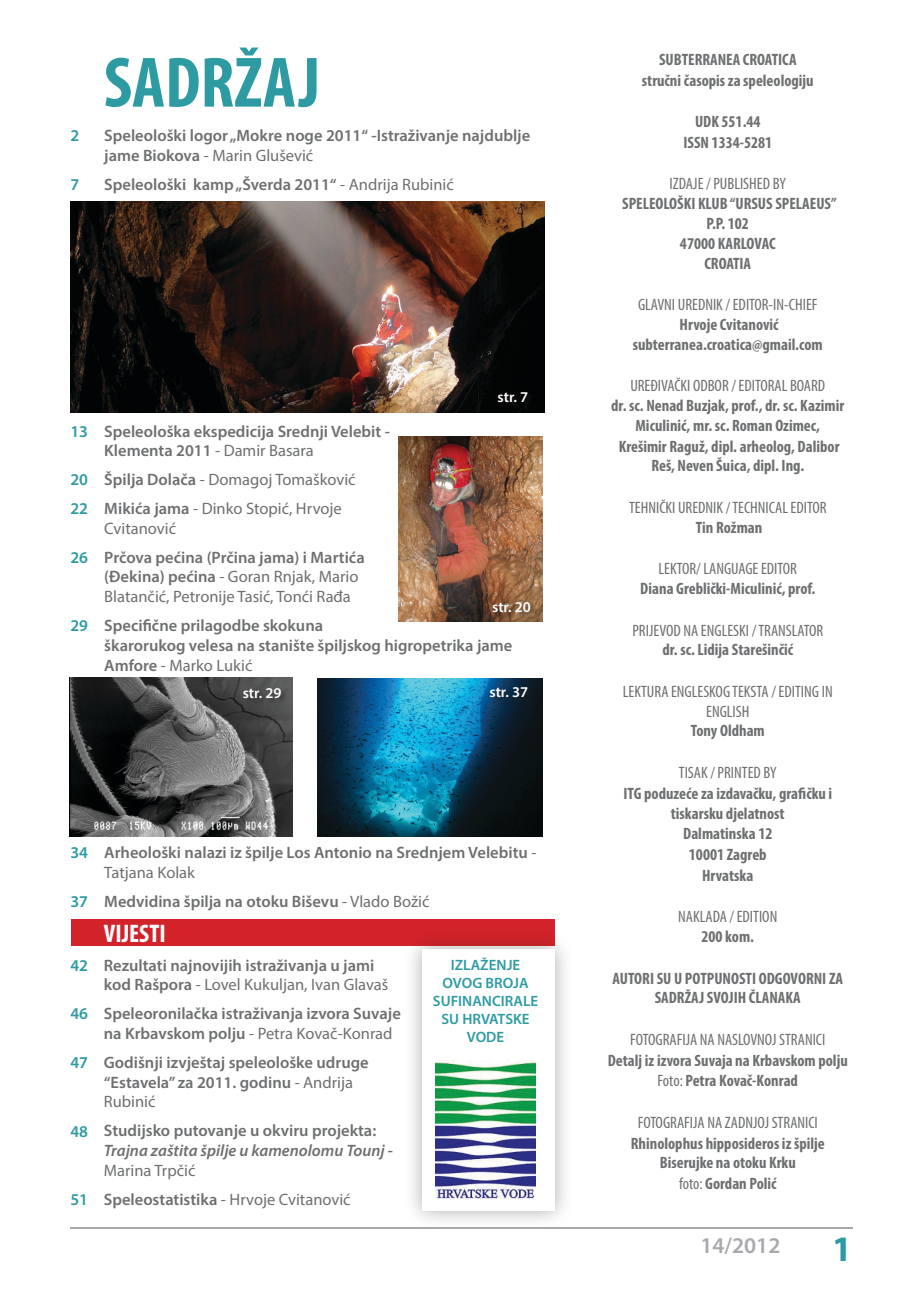
<style>
.page{position:relative;width:919px;height:1289px;background:#fff}
.page>*{position:absolute;margin:0;border:0;box-sizing:border-box;transform-origin:0 0}
.t1{font:700 condensed 72px "Myriad Pro";color:#2e9ba3}
.t2{font:700 36px "Myriad Pro";color:#2e9ba3}
.Sadrzaj{font:700 condensed 25.5px "Myriad Pro";color:#fff}
.t3{font:600 22.5px "Myriad Pro";color:#a7a9ac}
.impresum{font:700 condensed 16.5px/19.8px "Myriad Pro";color:#6d6f71;text-align:center}
.Sadrzaj-2{font:600 16.5px/19.8px "Myriad Pro";color:#6d6f71}
.impresum-2{font:condensed 16.5px/19.8px "Myriad Pro";color:#6d6f71;text-align:center}
.Sadrzaj-3{font:16.5px/19.8px "Myriad Pro";color:#6d6f71}
.Sadrzaj-4{font:600 16.5px "Myriad Pro";color:#2e9ba3}
.Tekuci_tekst{font:600 15px/18px "Myriad Pro";color:#2e9ba3;text-align:center}
.Naslov_bijeli{font:600 15px "Myriad Pro";color:#fff}
.s1{font-weight:400}
.s2{font-weight:600}
.s3{font-style:italic}
.s4{font-weight:700}
</style>
<div class="page">
<svg style="left:70px;top:1227px;width:782px;height:1px"></svg>
<img style="left:71px;top:201px;width:473px;height:211px">
<div style="left:71px;top:919px;width:484px;height:27px;background:#d2232a"></div>
<img style="left:399px;top:436px;width:143px;height:185px">
<div style="left:403px;top:930px;width:170px;height:298px;background:#231f20;opacity:.37"></div>
<div style="left:422px;top:949px;width:133px;height:261px;background:#fff"></div>
<img style="left:436px;top:1061px;width:99px;height:138px">
<div style="left:497px;top:391px;width:38px;height:19px;background:#050606"></div>
<div style="left:492px;top:601px;width:45px;height:19px;background:#231f20;opacity:.72"></div>
<img style="left:69px;top:677px;width:224px;height:159px">
<img style="left:317px;top:678px;width:225px;height:158px">
<div style="left:242px;top:687px;width:46px;height:18px;background:#231f20;opacity:.72"></div>
<div style="left:489px;top:685px;width:46px;height:19px;background:#231f20;opacity:.72"></div>
<p class="Sadrzaj-4" style="left:70px;top:125px;width:10px">2</p>
<p class="Sadrzaj-4" style="left:70px;top:174px;width:10px">7</p>
<p class="t1" style="left:104px;top:38px;width:218px">SADRŽAJ</p>
<p class="Sadrzaj-2" style="left:104px;top:125px;width:427px">Speleološki logor „Mokre noge 2011“ -Istraživanje najdublje jame Biokova <span class="s1">- Marin Glušević</span></p>
<p class="Sadrzaj-2" style="left:104px;top:174px;width:351px">Speleološki kamp „Šverda 2011“ <span class="s1">- Andrija Rubinić</span></p>
<p class="Sadrzaj-4" style="left:70px;top:420px;width:19px">13</p>
<p class="Sadrzaj-4" style="left:70px;top:469px;width:19px">20</p>
<p class="Sadrzaj-4" style="left:70px;top:498px;width:19px">22</p>
<p class="Sadrzaj-4" style="left:70px;top:546px;width:19px">26</p>
<p class="Sadrzaj-4" style="left:70px;top:615px;width:19px">29</p>
<p class="Naslov_bijeli" style="left:497px;top:388px;width:32px">str. 7</p>
<p class="Sadrzaj-2" style="left:104px;top:420px;width:287px">Speleološka ekspedicija Srednji Velebit -<br>Klementa 2011 <span class="s1">- Damir Basara</span></p>
<p class="Sadrzaj-3" style="left:104px;top:469px;width:253px"><span class="s2">Špilja Dolača</span> - Domagoj Tomašković</p>
<p class="Sadrzaj-3" style="left:104px;top:498px;width:239px"><span class="s2">Mikića jama</span> - Dinko Stopić, Hrvoje<br>Cvitanović</p>
<p class="Sadrzaj-3" style="left:104px;top:547px;width:262px"><span class="s2">Prčova pećina (Prčina jama) i Martića (Đekina) pećina</span> - Goran Rnjak, Mario<br>Blatančić, Petronije Tasić, Tonći Rađa</p>
<p class="Sadrzaj-2" style="left:104px;top:615px;width:409px">Specifične prilagodbe skokuna<br>škarorukog velesa na stanište špiljskog higropetrika jame<br>Amfore <span class="s1">- Marko Lukić</span></p>
<p class="Naslov_bijeli" style="left:492px;top:598px;width:40px">str. 20</p>
<p class="Naslov_bijeli" style="left:243px;top:683px;width:40px">str. 29</p>
<p class="Naslov_bijeli" style="left:489px;top:682px;width:40px">str. 37</p>
<p class="Sadrzaj-4" style="left:70px;top:842px;width:19px">34</p>
<p class="Sadrzaj-4" style="left:70px;top:890px;width:19px">37</p>
<p class="Sadrzaj-4" style="left:70px;top:954px;width:19px">42</p>
<p class="Sadrzaj-4" style="left:70px;top:1003px;width:19px">46</p>
<p class="Sadrzaj-4" style="left:70px;top:1052px;width:19px">47</p>
<p class="Sadrzaj-4" style="left:70px;top:1120px;width:19px">48</p>
<p class="Sadrzaj-4" style="left:70px;top:1188px;width:19px">51</p>
<p class="Sadrzaj-2" style="left:104px;top:842px;width:433px">Arheološki nalazi iz špilje Los Antonio na Srednjem Velebitu <span class="s1">-<br>Tatjana Kolak</span></p>
<p class="Sadrzaj-2" style="left:104px;top:890px;width:326px">Medvidina špilja na otoku Biševu <span class="s1">- Vlado Božić</span></p>
<p class="Sadrzaj" style="left:104px;top:917px;width:63px">VIJESTI</p>
<p class="Sadrzaj-2" style="left:104px;top:954px;width:286px">Rezultati najnovijih istraživanja u jami kod Rašpora <span class="s1">- Lovel Kukuljan, Ivan Glavaš</span></p>
<p class="Sadrzaj-2" style="left:104px;top:1003px;width:298px">Speleoronilačka istraživanja izvora Suvaje na Krbavskom polju <span class="s1">- Petra Kovač-Konrad</span></p>
<p class="Sadrzaj-2" style="left:104px;top:1051px;width:266px">Godišnji izvještaj speleološke udruge “Estavela” za 2011. godinu <span class="s1">- Andrija<br>Rubinić</span></p>
<p class="Sadrzaj-2" style="left:104px;top:1120px;width:291px">Studijsko putovanje u okviru projekta:<br><span class="s3">Trajna zaštita špilje u kamenolomu Tounj</span> -<br><span class="s1">Marina Trpčić</span></p>
<p class="Sadrzaj-3" style="left:104px;top:1188px;width:248px"><span class="s2">Speleostatistika</span> - Hrvoje Cvitanović</p>
<p class="Tekuci_tekst" style="left:433px;top:955px;width:107px">IZLAŽENJE<br>OVOG BROJA<br>SUFINANCIRALE<br>SU HRVATSKE<br>VODE</p>
<p class="impresum" style="left:659px;top:49px;width:139px">SUBTERRANEA CROATICA</p>
<p class="impresum" style="left:641px;top:70px;width:173px">stručni časopis za speleologiju</p>
<p class="impresum" style="left:695px;top:111px;width:67px">UDK 551.44</p>
<p class="impresum" style="left:683px;top:132px;width:90px">ISSN 1334-5281</p>
<p class="impresum" style="left:622px;top:174px;width:216px"><span class="s1">IZDAJE / PUBLISHED BY<br></span>SPELEOLOŠKI KLUB “URSUS SPELAEUS”<br>P.P. 102<br>47000 KARLOVAC<br>CROATIA</p>
<p class="impresum" style="left:632px;top:294px;width:191px"><span class="s1">GLAVNI UREDNIK / EDITOR-IN-CHIEF<br></span>Hrvoje Cvitanović subterranea.croatica@gmail.com</p>
<p class="impresum" style="left:611px;top:375px;width:234px"><span class="s1">UREÐIVAČKI ODBOR / EDITORAL BOARD<br></span>dr. sc. Nenad Buzjak, prof., dr. sc. Kazimir<br>Miculinić, mr. sc. Roman Ozimec,</p>
<p class="impresum" style="left:618px;top:436px;width:222px">Krešimir Raguž, dipl. arheolog, Dalibor<br>Reš, Neven Šuica, dipl. Ing.</p>
<p class="impresum-2" style="left:629px;top:497px;width:199px">TEHNIČKI UREDNIK / TECHNICAL EDITOR<br><span class="s4">Tin Rožman</span></p>
<p class="impresum" style="left:640px;top:558px;width:177px"><span class="s1">LEKTOR/ LANGUAGE EDITOR<br></span>Diana Greblički-Miculinić, prof.</p>
<p class="impresum-2" style="left:632px;top:620px;width:192px">PRIJEVOD NA ENGLESKI / TRANSLATOR <span class="s4">dr. sc. Lidija Starešinčić</span></p>
<p class="impresum-2" style="left:623px;top:681px;width:211px">LEKTURA ENGLESKOG TEKSTA / EDITING IN<br>ENGLISH<br><span class="s4">Tony Oldham</span></p>
<p class="impresum-2" style="left:678px;top:762px;width:99px">TISAK / PRINTED BY</p>
<p class="impresum" style="left:623px;top:783px;width:210px">ITG poduzeće za izdavačku, grafičku i tiskarsku djelatnost</p>
<p class="impresum" style="left:683px;top:823px;width:91px">Dalmatinska 12</p>
<p class="impresum" style="left:689px;top:844px;width:79px">10001 Zagreb</p>
<p class="impresum" style="left:702px;top:865px;width:53px">Hrvatska</p>
<p class="impresum-2" style="left:678px;top:906px;width:101px">NAKLADA / EDITION<br><span class="s4">200 kom.</span></p>
<p class="impresum" style="left:612px;top:967px;width:232px">AUTORI SU U POTPUNOSTI ODGOVORNI ZA<br>SADRŽAJ SVOJIH ČLANAKA</p>
<p class="impresum-2" style="left:630px;top:1029px;width:197px">FOTOGRAFIJA NA NASLOVNOJ STRANICI</p>
<p class="impresum" style="left:607px;top:1049px;width:241px">Detalj iz izvora Suvaja na Krbavskom polju</p>
<p class="impresum" style="left:657px;top:1070px;width:142px"><span class="s1">Foto:</span> Petra Kovač-Konrad</p>
<p class="impresum-2" style="left:637px;top:1112px;width:182px">FOTOGRAFIJA NA ZADNJOJ STRANICI</p>
<p class="impresum" style="left:630px;top:1132px;width:195px">Rhinolophus hipposideros iz špilje<br>Biserujke na otoku Krku</p>
<p class="impresum" style="left:679px;top:1173px;width:99px"><span class="s1">foto:</span> Gordan Polić</p>
<h3 class="t3" style="left:700px;top:1230px;width:81px">14/2012</h3>
<p class="t2" style="left:832px;top:1225px;width:21px">1</p>
</div>
